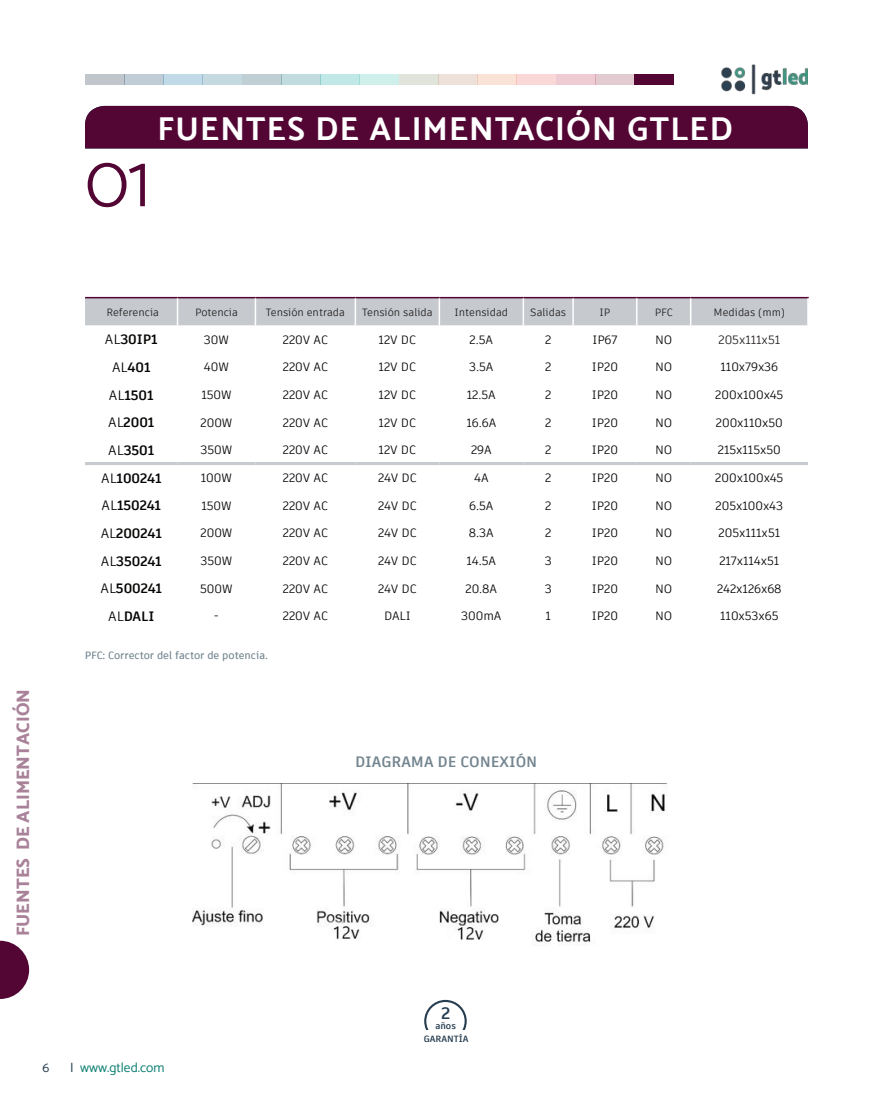
<style>
.page{position:relative;width:893px;height:1106px;background:#fff}
.page>*{position:absolute;margin:0;border:0;box-sizing:border-box;transform-origin:0 0}
.t1{font:300 75px "Catamaran";color:#530534}
.t2{font:700 33px "Catamaran";letter-spacing:.035em;color:#fff}
.t3{font:800 18px "Catamaran";color:#530534}
.t4{font:700 16.5px "Artifakt Element";color:#273e51}
.t5{font:700 15px "Artifakt Element";color:#73858f}
.t6{font:700 13.5px "Artifakt Element";color:#040503}
.t7{font:13.5px "Catamaran";color:#108175}
.t8{font:13.5px "Catamaran";color:#273e51}
.t9{font:12px "Artifakt Element";color:#040503}
.t10{font:12px "Artifakt Element";color:#231f20}
.t11{font:10.5px "Artifakt Element";color:#231f20}
.t12{font:500 10.5px "Artifakt Element";color:#73858f}
.t13{font:700 9px "Artifakt Element";color:#273e51}
.s1{font-weight:400}
.s2{color:#273e51}
</style>
<div class="page">
<img style="left:721px;top:64px;width:87px;height:31px">
<svg style="left:0;top:940px;width:29px;height:59px"></svg>
<hr style="left:85px;top:297px;width:93px;height:1px;background:#530534">
<hr style="left:178px;top:297px;width:77px;height:1px;background:#530534">
<hr style="left:255px;top:297px;width:100px;height:1px;background:#530534">
<hr style="left:355px;top:297px;width:84px;height:1px;background:#530534">
<hr style="left:439px;top:297px;width:84px;height:1px;background:#530534">
<hr style="left:523px;top:297px;width:50px;height:1px;background:#530534">
<hr style="left:573px;top:297px;width:64px;height:1px;background:#530534">
<hr style="left:637px;top:297px;width:54px;height:1px;background:#530534">
<hr style="left:691px;top:297px;width:118px;height:1px;background:#530534">
<div style="left:85px;top:298px;width:722px;height:27px;background:#c6cace"></div>
<hr style="left:85px;top:462px;width:93px;height:3px;background:#c6cace">
<hr style="left:178px;top:462px;width:77px;height:3px;background:#c6cace">
<hr style="left:255px;top:462px;width:100px;height:3px;background:#c6cace">
<hr style="left:355px;top:462px;width:84px;height:3px;background:#c6cace">
<hr style="left:439px;top:462px;width:84px;height:3px;background:#c6cace">
<hr style="left:523px;top:462px;width:50px;height:3px;background:#c6cace">
<hr style="left:573px;top:462px;width:64px;height:3px;background:#c6cace">
<hr style="left:637px;top:462px;width:54px;height:3px;background:#c6cace">
<hr style="left:691px;top:462px;width:117px;height:3px;background:#c6cace">
<div style="left:85px;top:106px;width:723px;height:42px;background:#530534"></div>
<div style="left:85px;top:74px;width:39px;height:11px;background:#c0c6cc"></div>
<div style="left:124px;top:74px;width:40px;height:11px;background:#c0cdd7"></div>
<div style="left:164px;top:74px;width:39px;height:11px;background:#c0dae8"></div>
<div style="left:203px;top:74px;width:39px;height:11px;background:#c5d9e1"></div>
<div style="left:242px;top:74px;width:39px;height:11px;background:#c0cfd4"></div>
<div style="left:281px;top:74px;width:39px;height:11px;background:#c0dcde"></div>
<div style="left:320px;top:74px;width:40px;height:11px;background:#c0e8e6"></div>
<div style="left:360px;top:74px;width:39px;height:11px;background:#cfefea"></div>
<div style="left:399px;top:74px;width:39px;height:11px;background:#e1e4da"></div>
<div style="left:438px;top:74px;width:39px;height:11px;background:#eee1d9"></div>
<div style="left:477px;top:74px;width:40px;height:11px;background:#fbe2d6"></div>
<div style="left:517px;top:74px;width:39px;height:11px;background:#fbd8d8"></div>
<div style="left:556px;top:74px;width:39px;height:11px;background:#efcbd3"></div>
<div style="left:595px;top:74px;width:39px;height:11px;background:#e2ccd1"></div>
<div style="left:634px;top:74px;width:40px;height:11px;background:#530534"></div>
<img style="left:193px;top:783px;width:475px;height:161px">
<svg style="left:424px;top:999px;width:43px;height:30px"></svg>
<h1 class="t1" style="left:85px;top:136px;width:67px">01</h1>
<h2 class="t2" style="left:158px;top:109px;width:576px">FUENTES DE ALIMENTACIÓN GTLED</h2>
<h3 class="t3" style="left:12px;top:936px;width:248px;rotate:-90deg">FUENTES DE ALIMENTACIÓN</h3>
<p class="t11" style="left:106px;top:304px;width:54px">Referencia</p>
<p class="t11" style="left:195px;top:304px;width:44px">Potencia</p>
<p class="t11" style="left:266px;top:304px;width:81px">Tensión entrada</p>
<p class="t11" style="left:362px;top:304px;width:72px">Tensión salida</p>
<p class="t11" style="left:455px;top:304px;width:55px">Intensidad</p>
<p class="t11" style="left:530px;top:304px;width:37px">Salidas</p>
<p class="t11" style="left:600px;top:304px;width:12px">IP</p>
<p class="t11" style="left:655px;top:304px;width:20px">PFC</p>
<p class="t11" style="left:714px;top:304px;width:73px">Medidas (mm)</p>
<p class="t6" style="left:105px;top:330px;width:54px"><span class="s1">AL</span>30IP1</p>
<p class="t9" style="left:204px;top:331px;width:27px">30W</p>
<p class="t9" style="left:283px;top:331px;width:47px">220V AC</p>
<p class="t9" style="left:379px;top:331px;width:39px">12V DC</p>
<p class="t9" style="left:470px;top:331px;width:25px">2.5A</p>
<p class="t9" style="left:545px;top:331px;width:8px">2</p>
<p class="t9" style="left:592px;top:331px;width:27px">IP67</p>
<p class="t9" style="left:655px;top:331px;width:19px">NO</p>
<p class="t10" style="left:718px;top:331px;width:63px">205x111x51</p>
<p class="t6" style="left:112px;top:358px;width:40px"><span class="s1">AL</span>401</p>
<p class="t9" style="left:204px;top:359px;width:27px">40W</p>
<p class="t9" style="left:283px;top:359px;width:47px">220V AC</p>
<p class="t9" style="left:379px;top:359px;width:39px">12V DC</p>
<p class="t9" style="left:469px;top:359px;width:26px">3.5A</p>
<p class="t9" style="left:545px;top:359px;width:8px">2</p>
<p class="t9" style="left:592px;top:359px;width:28px">IP20</p>
<p class="t9" style="left:655px;top:359px;width:19px">NO</p>
<p class="t9" style="left:721px;top:359px;width:59px">110x79x36</p>
<p class="t6" style="left:109px;top:385px;width:46px"><span class="s1">AL</span>1501</p>
<p class="t9" style="left:201px;top:386px;width:32px">150W</p>
<p class="t9" style="left:283px;top:386px;width:47px">220V AC</p>
<p class="t9" style="left:379px;top:386px;width:39px">12V DC</p>
<p class="t9" style="left:467px;top:386px;width:30px">12.5A</p>
<p class="t9" style="left:545px;top:386px;width:8px">2</p>
<p class="t9" style="left:592px;top:386px;width:28px">IP20</p>
<p class="t9" style="left:655px;top:386px;width:19px">NO</p>
<p class="t9" style="left:715px;top:386px;width:70px">200x100x45</p>
<p class="t6" style="left:108px;top:413px;width:48px"><span class="s1">AL</span>2001</p>
<p class="t9" style="left:200px;top:414px;width:33px">200W</p>
<p class="t9" style="left:283px;top:414px;width:47px">220V AC</p>
<p class="t9" style="left:379px;top:414px;width:39px">12V DC</p>
<p class="t9" style="left:466px;top:414px;width:31px">16.6A</p>
<p class="t9" style="left:545px;top:414px;width:8px">2</p>
<p class="t9" style="left:592px;top:414px;width:28px">IP20</p>
<p class="t9" style="left:655px;top:414px;width:19px">NO</p>
<p class="t9" style="left:716px;top:414px;width:68px">200x110x50</p>
<p class="t6" style="left:108px;top:441px;width:48px"><span class="s1">AL</span>3501</p>
<p class="t9" style="left:201px;top:442px;width:33px">350W</p>
<p class="t9" style="left:283px;top:442px;width:47px">220V AC</p>
<p class="t9" style="left:379px;top:442px;width:39px">12V DC</p>
<p class="t9" style="left:471px;top:442px;width:22px">29A</p>
<p class="t9" style="left:545px;top:442px;width:8px">2</p>
<p class="t9" style="left:592px;top:442px;width:28px">IP20</p>
<p class="t9" style="left:655px;top:442px;width:19px">NO</p>
<p class="t9" style="left:718px;top:442px;width:65px">215x115x50</p>
<p class="t6" style="left:101px;top:468px;width:62px"><span class="s1">AL</span>100241</p>
<p class="t9" style="left:201px;top:469px;width:33px">100W</p>
<p class="t9" style="left:283px;top:469px;width:47px">220V AC</p>
<p class="t9" style="left:378px;top:469px;width:40px">24V DC</p>
<p class="t9" style="left:474px;top:469px;width:16px">4A</p>
<p class="t9" style="left:545px;top:469px;width:8px">2</p>
<p class="t9" style="left:592px;top:469px;width:28px">IP20</p>
<p class="t9" style="left:655px;top:469px;width:19px">NO</p>
<p class="t9" style="left:715px;top:469px;width:70px">200x100x45</p>
<p class="t6" style="left:102px;top:496px;width:61px"><span class="s1">AL</span>150241</p>
<p class="t9" style="left:201px;top:497px;width:32px">150W</p>
<p class="t9" style="left:283px;top:497px;width:47px">220V AC</p>
<p class="t9" style="left:378px;top:497px;width:40px">24V DC</p>
<p class="t9" style="left:469px;top:497px;width:26px">6.5A</p>
<p class="t9" style="left:545px;top:497px;width:8px">2</p>
<p class="t9" style="left:592px;top:497px;width:28px">IP20</p>
<p class="t9" style="left:655px;top:497px;width:19px">NO</p>
<p class="t9" style="left:716px;top:497px;width:69px">205x100x43</p>
<p class="t6" style="left:101px;top:524px;width:63px"><span class="s1">AL</span>200241</p>
<p class="t9" style="left:200px;top:525px;width:33px">200W</p>
<p class="t9" style="left:283px;top:525px;width:47px">220V AC</p>
<p class="t9" style="left:378px;top:525px;width:40px">24V DC</p>
<p class="t9" style="left:469px;top:525px;width:26px">8.3A</p>
<p class="t9" style="left:545px;top:525px;width:8px">2</p>
<p class="t9" style="left:592px;top:525px;width:28px">IP20</p>
<p class="t9" style="left:655px;top:525px;width:19px">NO</p>
<p class="t9" style="left:718px;top:525px;width:63px">205x111x51</p>
<p class="t6" style="left:101px;top:551px;width:62px"><span class="s1">AL</span>350241</p>
<p class="t9" style="left:201px;top:552px;width:33px">350W</p>
<p class="t9" style="left:283px;top:552px;width:47px">220V AC</p>
<p class="t9" style="left:378px;top:552px;width:40px">24V DC</p>
<p class="t9" style="left:467px;top:552px;width:31px">14.5A</p>
<p class="t9" style="left:545px;top:552px;width:8px">3</p>
<p class="t9" style="left:592px;top:552px;width:28px">IP20</p>
<p class="t9" style="left:655px;top:552px;width:19px">NO</p>
<p class="t9" style="left:719px;top:552px;width:61px">217x114x51</p>
<p class="t6" style="left:100px;top:579px;width:63px"><span class="s1">AL</span>500241</p>
<p class="t9" style="left:200px;top:580px;width:34px">500W</p>
<p class="t9" style="left:283px;top:580px;width:47px">220V AC</p>
<p class="t9" style="left:378px;top:580px;width:40px">24V DC</p>
<p class="t9" style="left:466px;top:580px;width:33px">20.8A</p>
<p class="t9" style="left:545px;top:580px;width:8px">3</p>
<p class="t9" style="left:592px;top:580px;width:28px">IP20</p>
<p class="t9" style="left:655px;top:580px;width:19px">NO</p>
<p class="t9" style="left:717px;top:580px;width:66px">242x126x68</p>
<p class="t6" style="left:108px;top:606px;width:48px"><span class="s1">AL</span>DALI</p>
<p class="t9" style="left:214px;top:607px;width:7px">-</p>
<p class="t9" style="left:283px;top:607px;width:47px">220V AC</p>
<p class="t9" style="left:384px;top:607px;width:28px">DALI</p>
<p class="t9" style="left:461px;top:607px;width:42px">300mA</p>
<p class="t9" style="left:546px;top:607px;width:7px">1</p>
<p class="t9" style="left:592px;top:607px;width:28px">IP20</p>
<p class="t9" style="left:655px;top:607px;width:19px">NO</p>
<p class="t9" style="left:720px;top:607px;width:60px">110x53x65</p>
<p class="t12" style="left:85px;top:648px;width:185px">PFC: Corrector del factor de potencia.</p>
<p class="t5" style="left:355px;top:751px;width:184px">DIAGRAMA DE CONEXIÓN</p>
<p class="t8" style="left:43px;top:1057px;width:8px">6</p>
<p class="t7" style="left:70px;top:1057px;width:96px"><span class="s2">I</span> www.gtled.com</p>
<h3 class="t4" style="left:441px;top:1001px;width:10px">2</h3>
<p class="t13" style="left:435px;top:1020px;width:22px">años</p>
<p class="t13" style="left:424px;top:1032px;width:46px">GARANTÍA</p>
</div>
